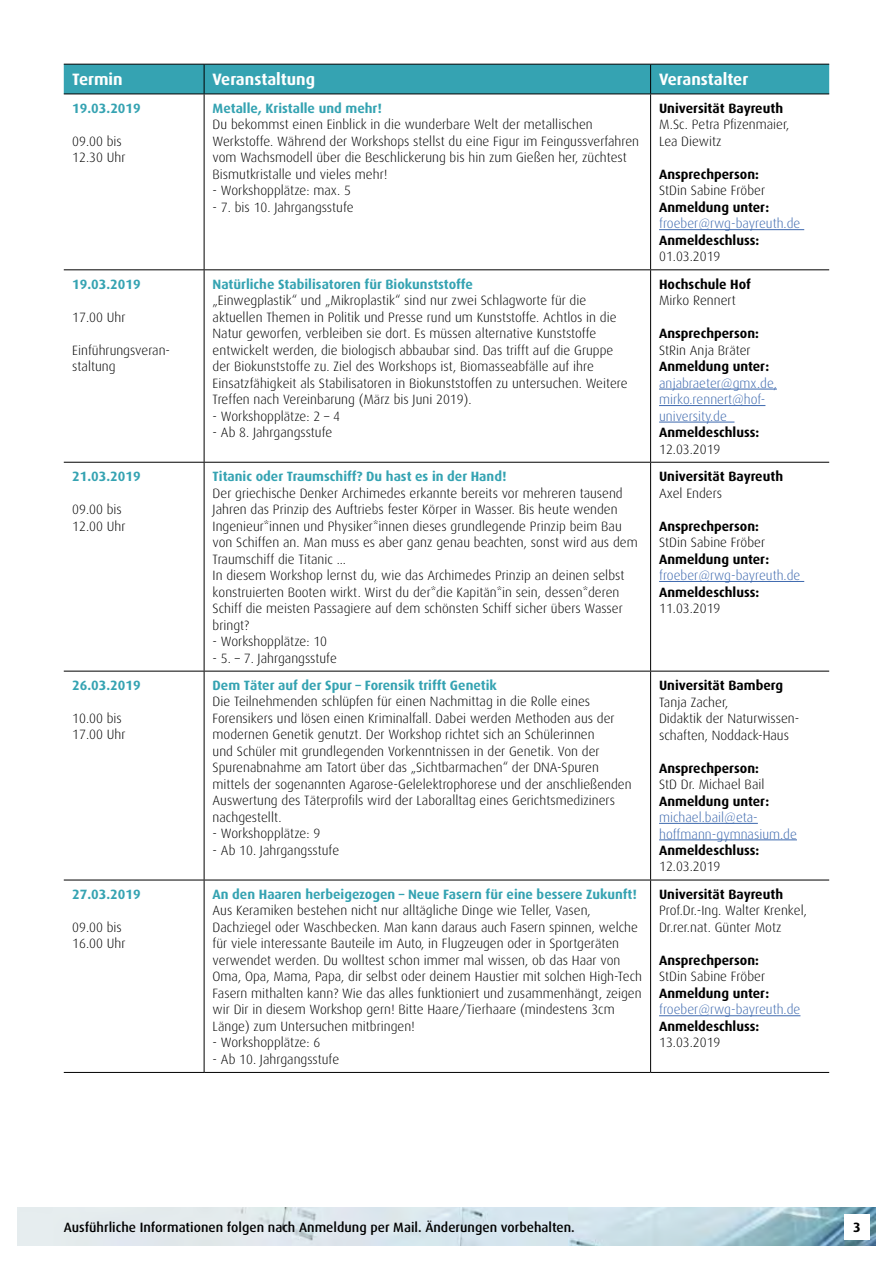
<style>
.page{position:relative;width:893px;height:1263px;background:#fff}
.page>*{position:absolute;margin:0;border:0;box-sizing:border-box;transform-origin:0 0}
.t1{font:700 16.5px "Dax";color:#fff}
.t2{font:300 13.5px/16.5px "Dax";color:#000}
.t3{font:700 13.5px "Dax";color:#000}
.t4{font:700 13.5px "Dax";color:#35a3b2}
.t5{font:300 13.5px/16.5px "Dax";color:#3c68ae}
.t6{font:500 13.5px "Dax";color:#000}
</style>
<div class="page">
<img style="left:17px;top:1208px;width:859px;height:38px">
<div style="left:844px;top:1214px;width:26px;height:25px;background:#fff"></div>
<svg style="left:64px;top:64px;width:765px;height:30px;background:#339baa"></svg>
<hr style="left:64px;top:94px;width:140px;height:1px;background:#000">
<hr style="left:204px;top:94px;width:447px;height:1px;background:#000">
<hr style="left:651px;top:94px;width:178px;height:1px;background:#000">
<hr style="left:204px;top:94px;width:1px;height:175px;background:#000">
<hr style="left:650px;top:94px;width:1px;height:175px;background:#000">
<hr style="left:64px;top:269px;width:140px;height:1px;background:#000">
<hr style="left:204px;top:269px;width:447px;height:1px;background:#000">
<hr style="left:204px;top:270px;width:1px;height:192px;background:#000">
<hr style="left:651px;top:269px;width:178px;height:1px;background:#000">
<hr style="left:650px;top:270px;width:1px;height:192px;background:#000">
<hr style="left:64px;top:462px;width:140px;height:1px;background:#000">
<hr style="left:204px;top:462px;width:447px;height:1px;background:#000">
<hr style="left:204px;top:463px;width:1px;height:208px;background:#000">
<hr style="left:651px;top:462px;width:178px;height:1px;background:#000">
<hr style="left:650px;top:463px;width:1px;height:208px;background:#000">
<hr style="left:64px;top:671px;width:140px;height:1px;background:#000">
<hr style="left:204px;top:671px;width:447px;height:1px;background:#000">
<hr style="left:204px;top:671px;width:1px;height:209px;background:#000">
<hr style="left:651px;top:671px;width:178px;height:1px;background:#000">
<hr style="left:650px;top:671px;width:1px;height:209px;background:#000">
<hr style="left:64px;top:880px;width:140px;height:1px;background:#000">
<hr style="left:204px;top:880px;width:447px;height:1px;background:#000">
<hr style="left:204px;top:880px;width:1px;height:192px;background:#000">
<hr style="left:651px;top:880px;width:178px;height:1px;background:#000">
<hr style="left:650px;top:880px;width:1px;height:192px;background:#000">
<hr style="left:64px;top:1072px;width:140px;height:1px;background:#000">
<hr style="left:204px;top:1072px;width:447px;height:1px;background:#000">
<hr style="left:651px;top:1072px;width:178px;height:1px;background:#000">
<hr style="left:659px;top:229px;width:145px;height:1px;background:#3c68ae">
<hr style="left:659px;top:389px;width:118px;height:1px;background:#3c68ae">
<hr style="left:659px;top:405px;width:106px;height:1px;background:#3c68ae">
<hr style="left:659px;top:422px;width:75px;height:1px;background:#3c68ae">
<hr style="left:659px;top:581px;width:145px;height:1px;background:#3c68ae">
<hr style="left:659px;top:823px;width:99px;height:1px;background:#3c68ae">
<hr style="left:659px;top:839px;width:138px;height:1px;background:#3c68ae">
<hr style="left:659px;top:1015px;width:141px;height:1px;background:#3c68ae">
<p class="t1" style="left:72px;top:70px;width:52px">Termin</p>
<p class="t1" style="left:213px;top:70px;width:104px">Veranstaltung</p>
<p class="t1" style="left:659px;top:70px;width:91px">Veranstalter</p>
<p class="t4" style="left:72px;top:100px;width:70px">19.03.2019</p>
<p class="t2" style="left:72px;top:133px;width:55px">09.00 bis<br>12.30 Uhr</p>
<p class="t4" style="left:213px;top:100px;width:171px">Metalle, Kristalle und mehr!</p>
<p class="t2" style="left:213px;top:117px;width:428px">Du bekommst einen Einblick in die wunderbare Welt der metallischen Werkstoffe. Während der Workshops stellst du eine Figur im Feingussverfahren vom Wachsmodell über die Beschlickerung bis hin zum Gießen her, züchtest Bismutkristalle und vieles mehr!</p>
<p class="t2" style="left:213px;top:182px;width:140px">- Workshopplätze: max. 5</p>
<p class="t2" style="left:213px;top:199px;width:142px">- 7. bis 10. Jahrgangsstufe</p>
<p class="t3" style="left:659px;top:100px;width:126px">Universität Bayreuth</p>
<p class="t2" style="left:659px;top:117px;width:132px">M.Sc. Petra Pfizenmaier,<br>Lea Diewitz</p>
<p class="t3" style="left:659px;top:166px;width:101px">Ansprechperson:</p>
<p class="t2" style="left:659px;top:183px;width:108px">StDin Sabine Fröber</p>
<p class="t3" style="left:659px;top:199px;width:112px">Anmeldung unter:</p>
<p class="t5" style="left:659px;top:216px;width:143px">froeber@rwg-bayreuth.de</p>
<p class="t3" style="left:659px;top:232px;width:102px">Anmeldeschluss:</p>
<p class="t2" style="left:659px;top:248px;width:63px">01.03.2019</p>
<p class="t4" style="left:72px;top:276px;width:70px">19.03.2019</p>
<p class="t2" style="left:72px;top:309px;width:55px">17.00 Uhr</p>
<p class="t2" style="left:72px;top:342px;width:99px">Einführungsveran&shy;staltung</p>
<p class="t4" style="left:213px;top:276px;width:262px">Natürliche Stabilisatoren für Biokunststoffe</p>
<p class="t2" style="left:213px;top:292px;width:417px">„Einwegplastik“ und „Mikroplastik“ sind nur zwei Schlagworte für die aktuellen Themen in Politik und Presse rund um Kunststoffe. Achtlos in die Natur geworfen, verbleiben sie dort. Es müssen alternative Kunststoffe entwickelt werden, die biologisch abbaubar sind. Das trifft auf die Gruppe der Biokunststoffe zu. Ziel des Workshops ist, Biomasseabfälle auf ihre Einsatzfähigkeit als Stabilisatoren in Biokunststoffen zu untersuchen. Weitere Treffen nach Vereinbarung (März bis Juni 2019).</p>
<p class="t2" style="left:213px;top:408px;width:129px">- Workshopplätze: 2 – 4</p>
<p class="t2" style="left:213px;top:424px;width:121px">- Ab 8. Jahrgangsstufe</p>
<p class="t3" style="left:659px;top:276px;width:93px">Hochschule Hof</p>
<p class="t2" style="left:659px;top:292px;width:78px">Mirko Rennert</p>
<p class="t3" style="left:659px;top:326px;width:101px">Ansprechperson:</p>
<p class="t2" style="left:659px;top:342px;width:93px">StRin Anja Bräter</p>
<p class="t3" style="left:659px;top:359px;width:112px">Anmeldung unter:</p>
<p class="t5" style="left:659px;top:375px;width:119px">anjabraeter@gmx.de, mirko.rennert@hof&shy;university.de</p>
<p class="t3" style="left:659px;top:425px;width:102px">Anmeldeschluss:</p>
<p class="t2" style="left:659px;top:441px;width:63px">12.03.2019</p>
<p class="t4" style="left:72px;top:469px;width:70px">21.03.2019</p>
<p class="t2" style="left:72px;top:501px;width:55px">09.00 bis<br>12.00 Uhr</p>
<p class="t4" style="left:213px;top:469px;width:295px">Titanic oder Traumschiff? Du hast es in der Hand!</p>
<p class="t2" style="left:213px;top:485px;width:427px">Der griechische Denker Archimedes erkannte bereits vor mehreren tausend Jahren das Prinzip des Auftriebs fester Körper in Wasser. Bis heute wenden Ingenieur*innen und Physiker*innen dieses grundlegende Prinzip beim Bau von Schiffen an. Man muss es aber ganz genau beachten, sonst wird aus dem Traumschiff die Titanic ...<br>In diesem Workshop lernst du, wie das Archimedes Prinzip an deinen selbst konstruierten Booten wirkt. Wirst du der*die Kapitän*in sein, dessen*deren Schiff die meisten Passagiere auf dem schönsten Schiff sicher übers Wasser bringt?</p>
<p class="t2" style="left:213px;top:633px;width:116px">- Workshopplätze: 10</p>
<p class="t2" style="left:213px;top:650px;width:126px">- 5. – 7. Jahrgangsstufe</p>
<p class="t3" style="left:659px;top:469px;width:126px">Universität Bayreuth</p>
<p class="t2" style="left:659px;top:485px;width:65px">Axel Enders</p>
<p class="t3" style="left:659px;top:518px;width:101px">Ansprechperson:</p>
<p class="t2" style="left:659px;top:534px;width:108px">StDin Sabine Fröber</p>
<p class="t3" style="left:659px;top:551px;width:112px">Anmeldung unter:</p>
<p class="t5" style="left:659px;top:567px;width:143px">froeber@rwg-bayreuth.de</p>
<p class="t3" style="left:659px;top:584px;width:102px">Anmeldeschluss:</p>
<p class="t2" style="left:659px;top:600px;width:63px">11.03.2019</p>
<p class="t4" style="left:72px;top:678px;width:70px">26.03.2019</p>
<p class="t2" style="left:72px;top:710px;width:55px">10.00 bis<br>17.00 Uhr</p>
<p class="t4" style="left:213px;top:678px;width:286px">Dem Täter auf der Spur – Forensik trifft Genetik</p>
<p class="t2" style="left:213px;top:694px;width:421px">Die Teilnehmenden schlüpfen für einen Nachmittag in die Rolle eines Forensikers und lösen einen Kriminalfall. Dabei werden Methoden aus der modernen Genetik genutzt. Der Workshop richtet sich an Schülerinnen<br>und Schüler mit grundlegenden Vorkenntnissen in der Genetik. Von der Spurenabnahme am Tatort über das „Sichtbarmachen“ der DNA-Spuren mittels der sogenannten Agarose-Gelelektrophorese und der anschließenden Auswertung des Täterprofils wird der Laboralltag eines Gerichtsmediziners nachgestellt.</p>
<p class="t2" style="left:213px;top:826px;width:109px">- Workshopplätze: 9</p>
<p class="t2" style="left:213px;top:842px;width:128px">- Ab 10. Jahrgangsstufe</p>
<p class="t3" style="left:659px;top:678px;width:125px">Universität Bamberg</p>
<p class="t2" style="left:659px;top:694px;width:142px">Tanja Zacher,<br>Didaktik der Naturwissen&shy;schaften, Noddack-Haus</p>
<p class="t3" style="left:659px;top:760px;width:101px">Ansprechperson:</p>
<p class="t2" style="left:659px;top:776px;width:107px">StD Dr. Michael Bail</p>
<p class="t3" style="left:659px;top:793px;width:112px">Anmeldung unter:</p>
<p class="t5" style="left:659px;top:809px;width:139px">michael.bail@eta&shy;hoffmann-gymnasium.de</p>
<p class="t3" style="left:659px;top:843px;width:102px">Anmeldeschluss:</p>
<p class="t2" style="left:659px;top:859px;width:63px">12.03.2019</p>
<p class="t4" style="left:72px;top:886px;width:70px">27.03.2019</p>
<p class="t2" style="left:72px;top:919px;width:55px">09.00 bis<br>16.00 Uhr</p>
<p class="t4" style="left:213px;top:886px;width:426px">An den Haaren herbeigezogen – Neue Fasern für eine bessere Zukunft!</p>
<p class="t2" style="left:213px;top:902px;width:431px">Aus Keramiken bestehen nicht nur alltägliche Dinge wie Teller, Vasen, Dachziegel oder Waschbecken. Man kann daraus auch Fasern spinnen, welche für viele interessante Bauteile im Auto, in Flugzeugen oder in Sportgeräten verwendet werden. Du wolltest schon immer mal wissen, ob das Haar von Oma, Opa, Mama, Papa, dir selbst oder deinem Haustier mit solchen High-Tech Fasern mithalten kann? Wie das alles funktioniert und zusammenhängt, zeigen wir Dir in diesem Workshop gern! Bitte Haare/Tierhaare (mindestens 3cm Länge) zum Untersuchen mitbringen!</p>
<p class="t2" style="left:213px;top:1034px;width:109px">- Workshopplätze: 6</p>
<p class="t2" style="left:213px;top:1051px;width:128px">- Ab 10. Jahrgangsstufe</p>
<p class="t3" style="left:659px;top:886px;width:126px">Universität Bayreuth</p>
<p class="t2" style="left:659px;top:903px;width:149px">Prof.Dr.-Ing. Walter Krenkel,<br>Dr.rer.nat. Günter Motz</p>
<p class="t3" style="left:659px;top:952px;width:101px">Ansprechperson:</p>
<p class="t2" style="left:659px;top:969px;width:108px">StDin Sabine Fröber</p>
<p class="t3" style="left:659px;top:985px;width:112px">Anmeldung unter:</p>
<p class="t5" style="left:659px;top:1002px;width:143px">froeber@rwg-bayreuth.de</p>
<p class="t3" style="left:659px;top:1018px;width:102px">Anmeldeschluss:</p>
<p class="t2" style="left:659px;top:1035px;width:63px">13.03.2019</p>
<p class="t6" style="left:64px;top:1220px;width:513px">Ausführliche Informationen folgen nach Anmeldung per Mail. Änderungen vorbehalten.</p>
<p class="t3" style="left:853px;top:1220px;width:9px">3</p>
</div>
